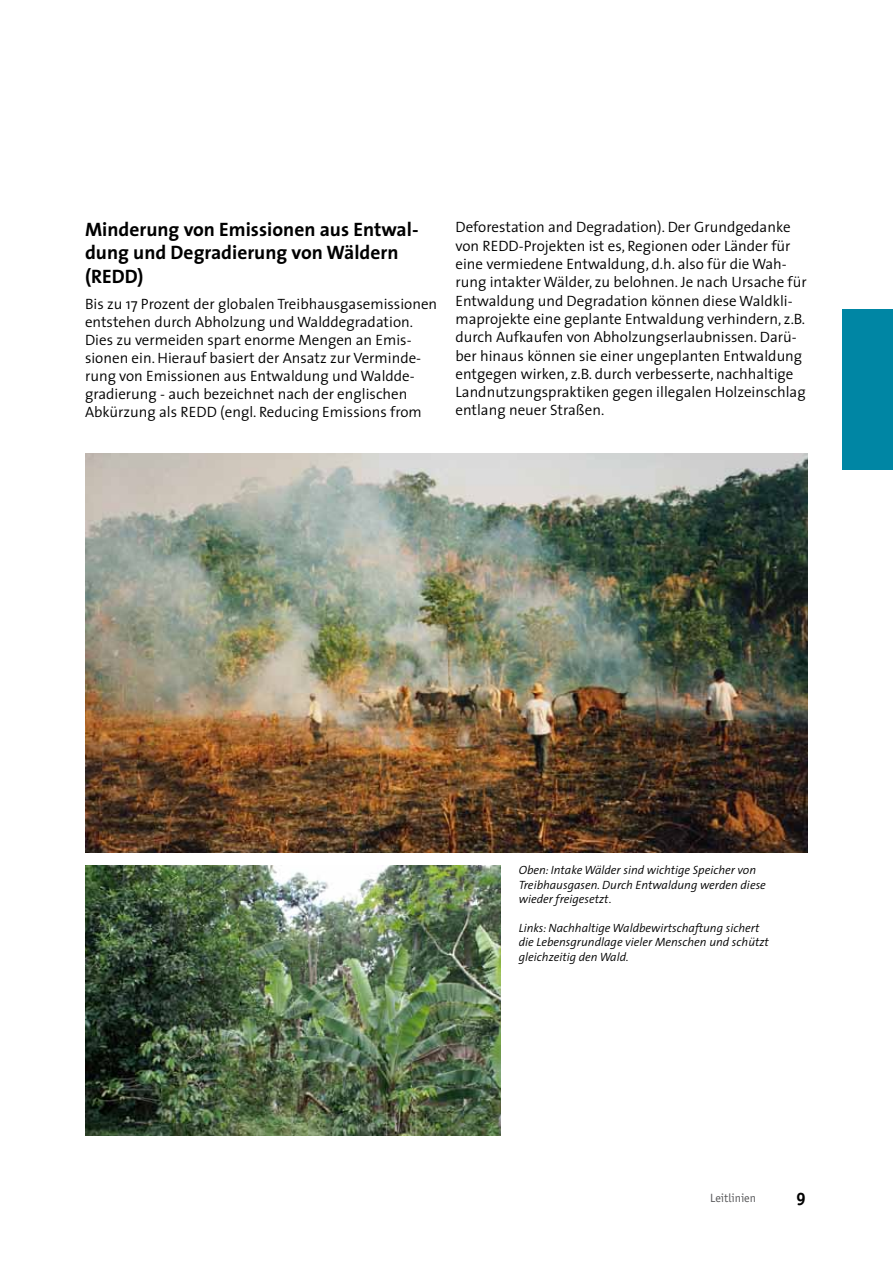
<style>
.page{position:relative;width:893px;height:1263px;background:#fff}
.page>*{position:absolute;margin:0;border:0;box-sizing:border-box;transform-origin:0 0}
.t1{font:700 19.5px/23.4px "The Sans";color:#000}
.t2{font:700 18px "Officina Sans";color:#000}
.t3{font:300 15px/18.3px "The Sans";color:#000}
.t4{font:italic 300 12px/14.4px "The Sans";color:#000}
.t5{font:12px "Officina Sans";color:#58585a}
</style>
<div class="page">
<div style="left:842px;top:309px;width:51px;height:161px;background:#0086a4"></div>
<img style="left:85px;top:865px;width:416px;height:271px">
<img style="left:85px;top:454px;width:723px;height:398px">
<h1 class="t1" style="left:85px;top:218px;width:335px">Minderung von Emissionen aus Entwal&shy;dung und Degradierung von Wäldern (RE DD)</h1>
<p class="t3" style="left:85px;top:295px;width:354px">Bis zu 17 Prozent der globalen Treibhausgasemissionen entstehen durch Abholzung und Walddegradation.<br>Dies zu vermeiden spart enorme Mengen an Emis&shy;sionen ein. Hierauf basiert der Ansatz zur Verminde&shy;rung von Emissionen aus Entwaldung und Waldde&shy;gradierung - auch bezeichnet nach der englischen Abkürzung als REDD (engl. Reducing Emissions from</p>
<p class="t3" style="left:455px;top:218px;width:353px">Deforestation and Degradation). Der Grundgedanke von REDD-Projekten ist es, Regionen oder Länder für eine vermiedene Entwaldung, d.h. also für die Wah&shy;rung intakter Wälder, zu belohnen. Je nach Ursache für Entwaldung und Degradation können diese Waldkli&shy;maprojekte eine geplante Entwaldung verhindern, z.B. durch Aufkaufen von Abholzungserlaubnissen. Darü&shy;ber hinaus können sie einer ungeplanten Entwaldung entgegen wirken, z.B. durch verbesserte, nachhaltige Landnutzungspraktiken gegen illegalen Holzeinschlag entlang neuer Straßen.</p>
<p class="t4" style="left:519px;top:863px;width:249px">Oben: Intake Wälder sind wichtige Speicher von<br>Treibhausgasen. Durch Entwaldung werden diese wieder freigesetzt.</p>
<p class="t4" style="left:519px;top:921px;width:252px">Links: Nachhaltige Waldbewirtschaftung sichert die Lebensgrundlage vieler Menschen und schützt gleichzeitig den Wald.</p>
<p class="t5" style="left:710px;top:1191px;width:48px">Leitlinien</p>
<p class="t2" style="left:796px;top:1188px;width:12px">9</p>
</div>
